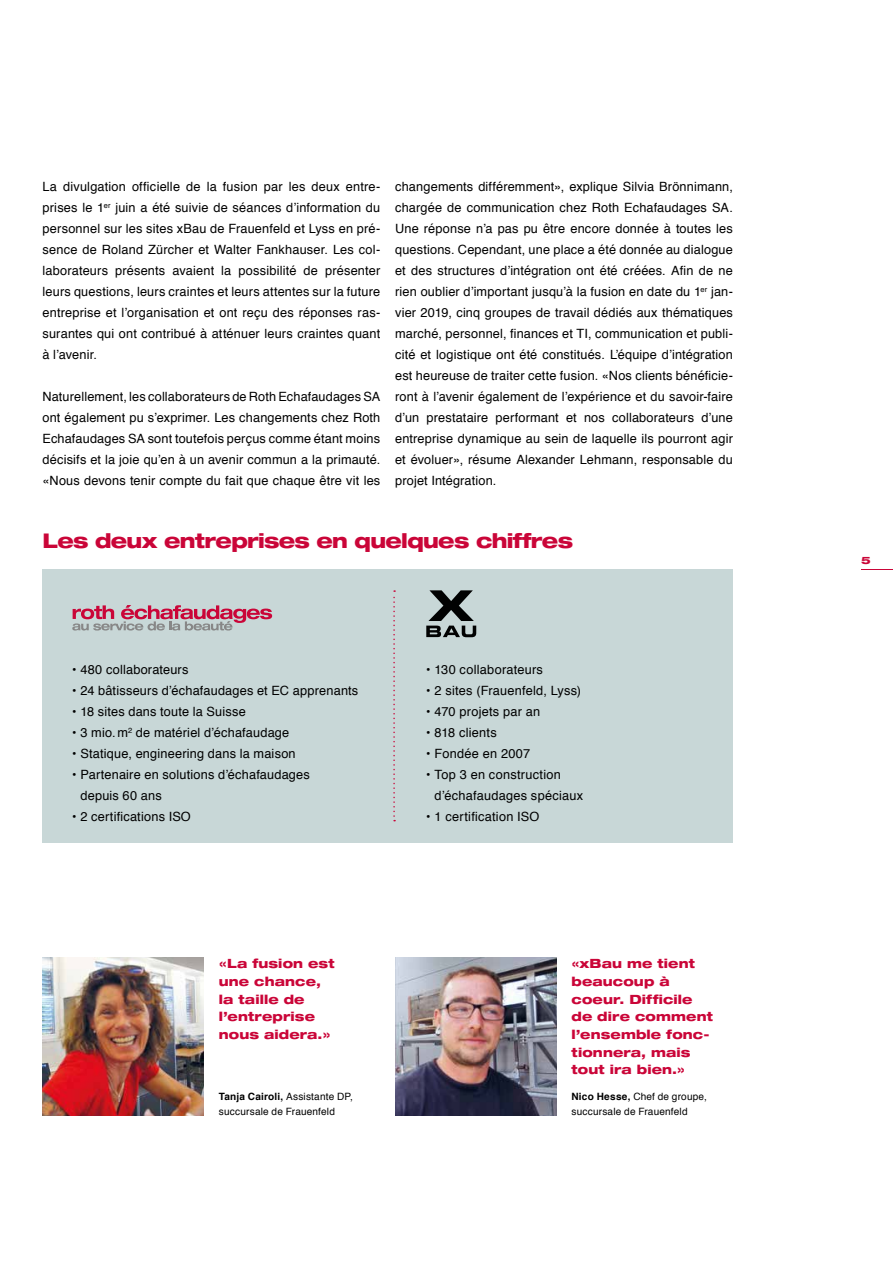
<style>
.page{position:relative;width:893px;height:1263px;background:#fff}
.page>*{position:absolute;margin:0;border:0;box-sizing:border-box;transform-origin:0 0}
.t1{font:800 expanded 20.25px "Helvetica Neue";letter-spacing:-.035em;color:#ca0538}
.t2{font:12.75px/21px "Helvetica";letter-spacing:.015em;color:#000;text-align:justify}
.t3{font:800 expanded 12.75px/17.5px "Helvetica Neue";letter-spacing:.01em;color:#ca0538}
.t4{font:800 expanded 10.2px "Helvetica Neue";color:#ca0538;scale:1.06 1}
.t5{font:10.05px/15px "Helvetica";letter-spacing:.02em;color:#000}
.s1{font-weight:700}
</style>
<div class="page">
<hr style="left:861px;top:569px;width:32px;height:1px;background:#ca0538">
<img style="left:395px;top:958px;width:162px;height:157px">
<img style="left:43px;top:958px;width:161px;height:157px">
<div style="left:43px;top:569px;width:690px;height:273px;background:#c8d7d7"></div>
<svg style="left:72px;top:605px;width:200px;height:25px"></svg>
<svg style="left:393px;top:590px;width:2px;height:231px"></svg>
<svg style="left:426px;top:590px;width:50px;height:47px"></svg>
<p class="t2" style="left:43px;top:177px;width:339px">La divulgation officielle de la fusion par les deux entre&shy;prises le 1<sup>er</sup> juin a été suivie de séances d’information du personnel sur les sites xBau de Frauenfeld et Lyss en pré&shy;sence de Roland Zürcher et Walter Fankhauser. Les col&shy;laborateurs présents avaient la possibilité de présenter leurs questions, leurs craintes et leurs attentes sur la future entreprise et l’organisation et ont reçu des réponses ras&shy;surantes qui ont contribué à atténuer leurs craintes quant à l’avenir.</p>
<p class="t2" style="left:43px;top:387px;width:339px">Naturellement, les collaborateurs de Roth Echafaudages SA ont également pu s’exprimer. Les changements chez Roth Echafaudages SA sont toutefois perçus comme étant moins décisifs et la joie qu’en à un avenir commun a la primauté. «Nous devons tenir compte du fait que chaque être vit les</p>
<p class="t2" style="left:395px;top:177px;width:339px">changements différemment», explique Silvia Brönnimann, chargée de communication chez Roth Echafaudages SA.<br>Une réponse n’a pas pu être encore donnée à toutes les questions. Cependant, une place a été donnée au dialogue et des structures d’intégration ont été créées. Afin de ne rien oublier d’important jusqu’à la fusion en date du 1<sup>er</sup> jan&shy;vier 2019, cinq groupes de travail dédiés aux thématiques marché, personnel, finances et TI, communication et publi&shy;cité et logistique ont été constitués. L’équipe d’intégration est heureuse de traiter cette fusion. «Nos clients bénéficie&shy;ront à l’avenir également de l’expérience et du savoir-faire d’un prestataire performant et nos collaborateurs d’une entreprise dynamique au sein de laquelle ils pourront agir et évoluer», résume Alexander Lehmann, responsable du projet Intégration.</p>
<h1 class="t1" style="left:43px;top:528px;width:532px">Les deux entreprises en quelques chiffres</h1>
<p class="t2" style="left:72px;top:660px;width:118px">• 480 collaborateurs</p>
<p class="t2" style="left:72px;top:681px;width:288px">• 24 bâtisseurs d’échafaudages et EC apprenants</p>
<p class="t2" style="left:72px;top:702px;width:175px">• 18 sites dans toute la Suisse</p>
<p class="t2" style="left:72px;top:723px;width:218px">• 3 mio.m<sup>2</sup> de matériel d’échafaudage</p>
<p class="t2" style="left:72px;top:744px;width:225px">• Statique, engineering dans la maison</p>
<p class="t2" style="left:80px;top:765px;width:231px;text-indent:-8px">• Partenaire en solutions d’échafaudages depuis 60 ans</p>
<p class="t2" style="left:72px;top:807px;width:120px">• 2 certifications ISO</p>
<p class="t3" style="left:219px;top:955px;width:117px">«La fusion est une chance, la taille de l’entreprise nous aidera.»</p>
<p class="t5" style="left:219px;top:1090px;width:135px"><span class="s1">Tanja Cairoli,</span> Assistante DP, succursale de Frauenfeld</p>
<p class="t2" style="left:426px;top:660px;width:118px">• 130 collaborateurs</p>
<p class="t2" style="left:426px;top:681px;width:156px">• 2 sites (Frauenfeld, Lyss)</p>
<p class="t2" style="left:426px;top:702px;width:115px">• 470 projets par an</p>
<p class="t2" style="left:426px;top:723px;width:72px">• 818 clients</p>
<p class="t2" style="left:426px;top:744px;width:105px">• Fondée en 2007</p>
<p class="t2" style="left:435px;top:765px;width:150px;text-indent:-8px">• Top 3 en construction d’échafaudages spéciaux</p>
<p class="t2" style="left:426px;top:807px;width:115px">• 1 certification ISO</p>
<p class="t3" style="left:571px;top:955px;width:143px">«xBau me tient beaucoup à coeur. Difficile de dire comment l’ensemble fonc&shy;tionnera, mais tout ira bien.»</p>
<p class="t5" style="left:571px;top:1090px;width:137px"><span class="s1">Nico Hesse,</span> Chef de groupe, succursale de Frauenfeld</p>
<p class="t4" style="left:861px;top:554px;width:11px">5</p>
</div>
